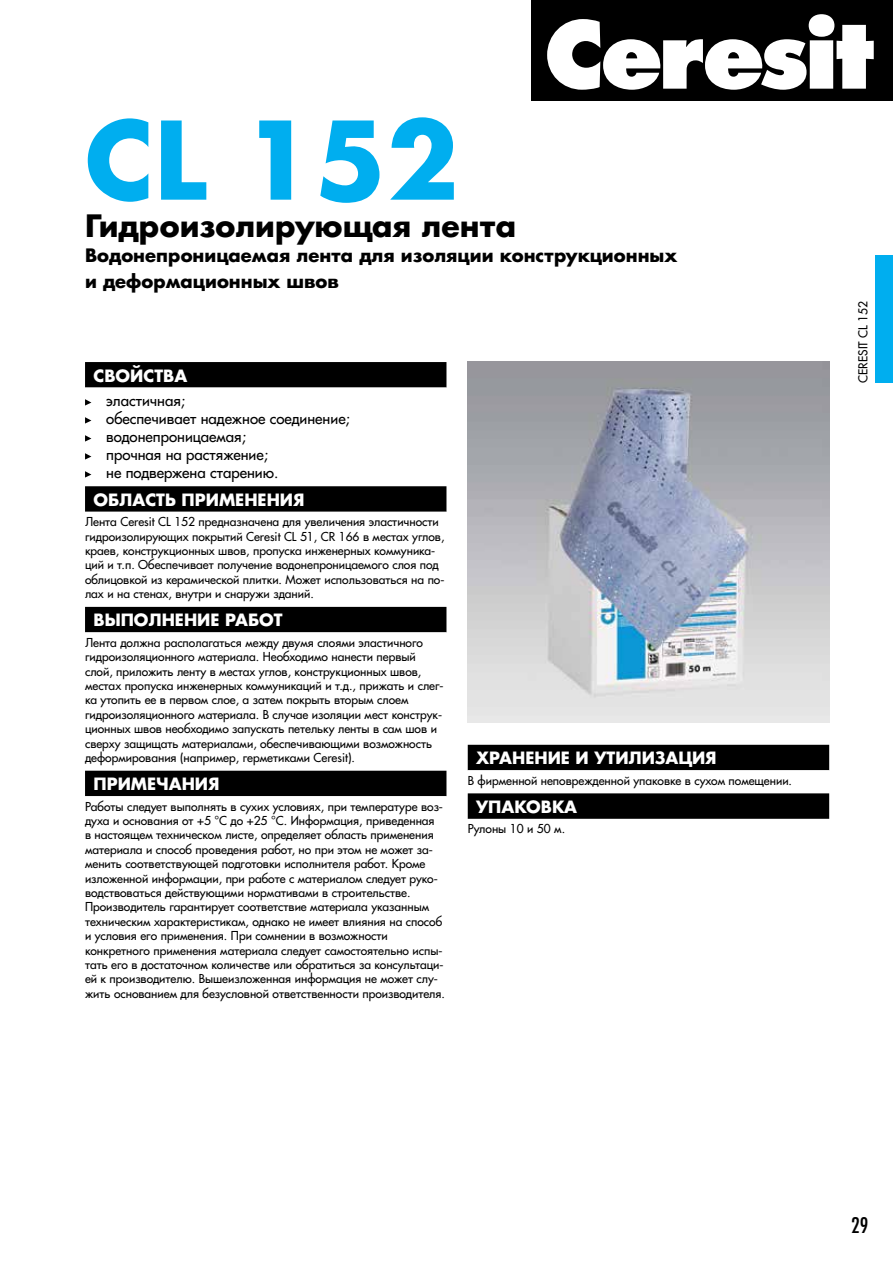
<style>
.page{position:relative;width:893px;height:1263px;background:#fff}
.page>*{position:absolute;margin:0;border:0;box-sizing:border-box;transform-origin:0 0}
.t1{font:700 105px "Favorit";color:#00aeef}
.t2{font:700 30px "Favorit";color:#000}
.t3{font:21px "Favorit Condensed";color:#000}
.t4{font:700 18px/25.5px "Favorit";color:#000}
.t5{font:700 16.5px "Favorit";color:#fff}
.t6{font:15px/18px "Favorit";color:#000}
.t7{font:12px/14.4px "Favorit";color:#000}
</style>
<div class="page">
<div style="left:531px;top:0;width:362px;height:101px;background:#000"></div>
<svg style="left:547px;top:14px;width:327px;height:76px"></svg>
<hr style="left:0;top:1206px;width:1px;height:31px;background:#000">
<div style="left:85px;top:362px;width:361px;height:26px;background:#000"></div>
<div style="left:85px;top:486px;width:361px;height:26px;background:#000"></div>
<div style="left:85px;top:607px;width:361px;height:25px;background:#000"></div>
<div style="left:85px;top:771px;width:361px;height:25px;background:#000"></div>
<svg style="left:85px;top:399px;width:6px;height:7px"></svg>
<svg style="left:85px;top:417px;width:6px;height:7px"></svg>
<svg style="left:85px;top:435px;width:6px;height:7px"></svg>
<svg style="left:85px;top:453px;width:6px;height:7px"></svg>
<svg style="left:85px;top:471px;width:6px;height:7px"></svg>
<div style="left:468px;top:745px;width:361px;height:25px;background:#000"></div>
<div style="left:468px;top:793px;width:361px;height:26px;background:#000"></div>
<img style="left:468px;top:361px;width:361px;height:362px">
<div style="left:876px;top:255px;width:17px;height:128px;background:#00aeef"></div>
<h1 class="t1" style="left:85px;top:86px;width:375px">CL 152</h1>
<h2 class="t2" style="left:85px;top:205px;width:433px">Гидроизолирующая лента</h2>
<h3 class="t4" style="left:85px;top:242px;width:594px">Водонепроницаемая лента для изоляции конструкционных и деформационных швов</h3>
<h3 class="t5" style="left:94px;top:364px;width:95px">СВОЙСТВА</h3>
<p class="t6" style="left:106px;top:391px;width:245px">эластичная;<br>обеспечивает надежное соединение; водонепроницаемая;<br>прочная на растяжение;<br>не подвержена старению.</p>
<h3 class="t5" style="left:94px;top:488px;width:212px">ОБЛАСТЬ ПРИМЕНЕНИЯ</h3>
<p class="t7" style="left:85px;top:514px;width:361px">Лента Ceresit CL 152 предназначена для увеличения эластичности гидроизолирующих покрытий Ceresit CL 51, CR 166 в местах углов, краев, конструкционных швов, пропуска инженерных коммуника&shy;ций и т.п. Обеспечивает получение водонепроницаемого слоя под облицовкой из керамической плитки. Может использоваться на по&shy;лах и на стенах, внутри и снаружи зданий.</p>
<h3 class="t5" style="left:94px;top:609px;width:191px">ВЫПОЛНЕНИЕ РАБОТ</h3>
<p class="t7" style="left:85px;top:635px;width:360px">Лента должна располагаться между двумя слоями эластичного гидроизоляционного материала. Необходимо нанести первый слой, приложить ленту в местах углов, конструкционных швов, местах пропуска инженерных коммуникаций и т.д., прижать и слег&shy;ка утопить ее в первом слое, а затем покрыть вторым слоем гидроизоляционного материала. В случае изоляции мест конструк&shy;ционных швов необходимо запускать петельку ленты в сам шов и сверху защищать материалами, обеспечивающими возможность деформирования (например, герметиками Ceresit).</p>
<h3 class="t5" style="left:94px;top:772px;width:127px">ПРИМЕЧАНИЯ</h3>
<p class="t7" style="left:85px;top:799px;width:361px">Работы следует выполнять в сухих условиях, при температуре воз&shy;духа и основания от +5 °С до +25 °С. Информация, приведенная<br>в настоящем техническом листе, определяет область применения материала и способ проведения работ, но при этом не может за&shy;менить соответствующей подготовки исполнителя работ. Кроме изложенной информации, при работе с материалом следует руко&shy;водствоваться действующими нормативами в строительстве.<br>Производитель гарантирует соответствие материала указанным техническим характеристикам, однако не имеет влияния на способ и условия его применения. При сомнении в возможности конкретного применения материала следует самостоятельно испы&shy;тать его в достаточном количестве или обратиться за консультаци&shy;ей к производителю. Вышеизложенная информация не может слу&shy;жить основанием для безусловной ответственности производителя.</p>
<h3 class="t5" style="left:476px;top:746px;width:242px">ХРАНЕНИЕ И УТИЛИЗАЦИЯ</h3>
<p class="t7" style="left:468px;top:773px;width:326px">В фирменной неповрежденной упаковке в сухом помещении.</p>
<h3 class="t5" style="left:476px;top:795px;width:102px">УПАКОВКА</h3>
<p class="t7" style="left:468px;top:821px;width:99px">Рулоны 10 и 50 м.</p>
<p class="t7" style="left:856px;top:383px;width:83px;rotate:-90deg">CERESIT CL 152</p>
<h3 class="t3" style="left:851px;top:1212px;width:19px">29</h3>
</div>
